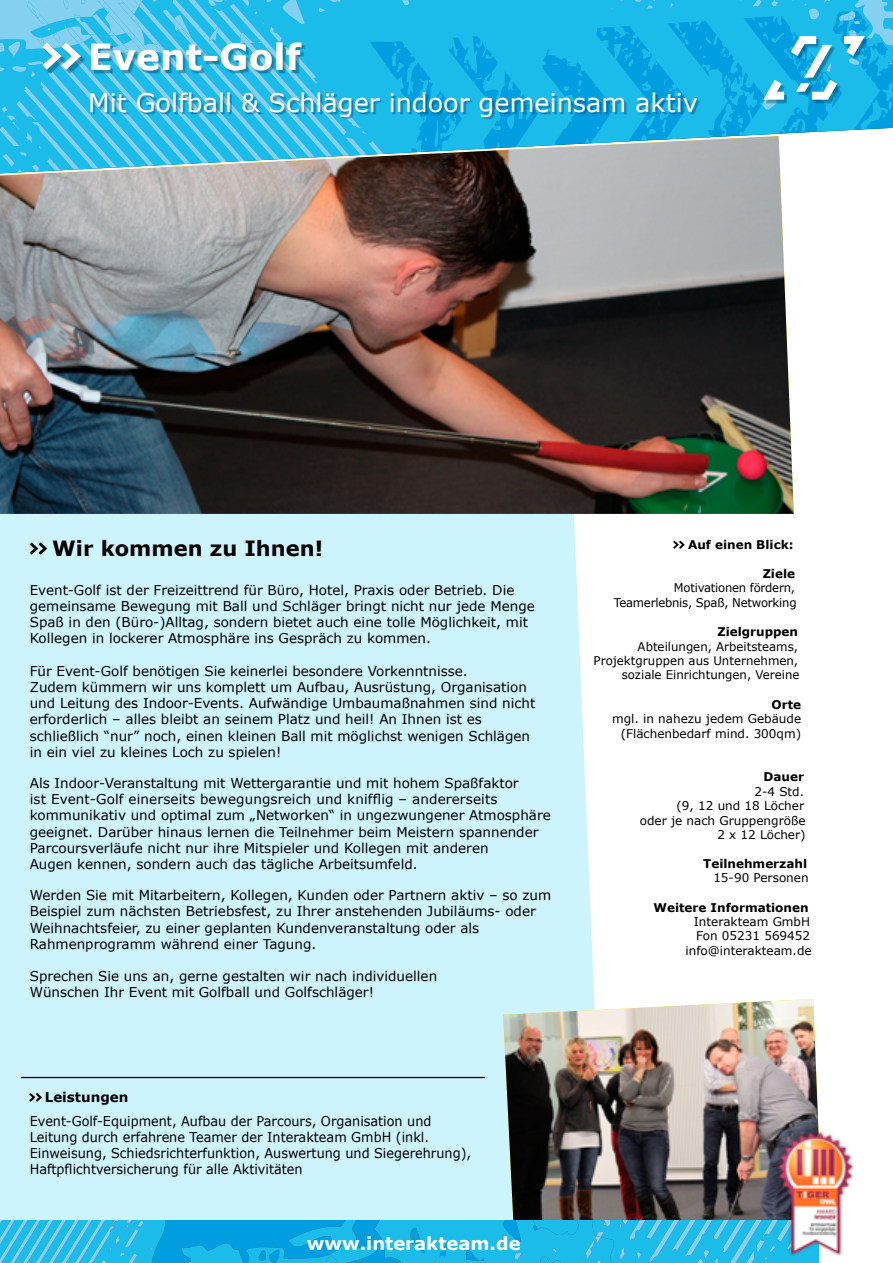
<style>
.page{position:relative;width:893px;height:1263px;background:#fff}
.page>*{position:absolute;margin:0;border:0;box-sizing:border-box;transform-origin:0 0}
.t1{font:700 36px "Verdana";color:#fff}
.t2{font:25.5px "Verdana";color:#fff}
.t3{font:700 21px "Verdana";color:#000}
.t4{font:700 18px "Verdana";color:#fff}
.t5{font:13.5px/16.2px "Verdana";color:#000}
.t6{font:13.5px/16.2px "Verdana";color:#000;scale:.95 1}
.t7{font:700 13.5px "Verdana";color:#000}
.t8{font:12px/14.4px "Verdana";color:#000;text-align:right}
.t9{font:700 12px "Verdana";color:#000}
.t10{font:12px/14.4px "Verdana";letter-spacing:-.02em;color:#000;text-align:right}
</style>
<div class="page">
<div style="left:0;top:514px;width:594px;height:707px;background:#cdf3fd"></div>
<svg style="left:409px;top:0;width:481px;height:136px;background:#1cb6e8"></svg>
<img style="left:503px;top:999px;width:316px;height:222px">
<svg style="left:0;top:1221px;width:818px;height:42px;background:#20b5e6"></svg>
<img style="left:0;top:136px;width:794px;height:378px">
<svg style="left:673px;top:541px;width:12px;height:8px"></svg>
<img style="left:769px;top:1127px;width:85px;height:131px">
<div style="left:93px;top:94px;width:607px;height:24px;background:#002c4a;opacity:.4"></div>
<svg style="left:555px;top:0;width:338px;height:128px;background:#1cb3e5"></svg>
<svg style="left:0;top:0;width:409px;height:174px;background:#3eb9e1"></svg>
<hr style="left:21px;top:1077px;width:464px;height:1px;background:#000">
<svg style="left:30px;top:542px;width:17px;height:13px"></svg>
<svg style="left:29px;top:1093px;width:13px;height:9px"></svg>
<h1 class="t1" style="left:88px;top:31px;width:214px">Event-Golf</h1>
<h2 class="t2" style="left:88px;top:85px;width:611px">Mit Golfball &amp; Schläger indoor gemeinsam aktiv</h2>
<h3 class="t3" style="left:52px;top:534px;width:272px">Wir kommen zu Ihnen!</h3>
<p class="t5" style="left:30px;top:582px;width:507px">Event-Golf ist der Freizeittrend für Büro, Hotel, Praxis oder Betrieb. Die gemeinsame Bewegung mit Ball und Schläger bringt nicht nur jede Menge Spaß in den (Büro-)Alltag, sondern bietet auch eine tolle Möglichkeit, mit Kollegen in lockerer Atmosphäre ins Gespräch zu kommen.</p>
<p class="t5" style="left:30px;top:663px;width:507px">Für Event-Golf benötigen Sie keinerlei besondere Vorkenntnisse.<br>Zudem kümmern wir uns komplett um Aufbau, Ausrüstung, Organisation und Leitung des Indoor-Events. Aufwändige Umbaumaßnahmen sind nicht erforderlich – alles bleibt an seinem Platz und heil! An Ihnen ist es schließlich “nur” noch, einen kleinen Ball mit möglichst wenigen Schlägen in ein viel zu kleines Loch zu spielen!</p>
<p class="t5" style="left:30px;top:775px;width:523px">Als Indoor-Veranstaltung mit Wettergarantie und mit hohem Spaßfaktor<br>ist Event-Golf einerseits bewegungsreich und knifflig – andererseits kommunikativ und optimal zum „Networken“ in ungezwungener Atmosphäre geeignet. Darüber hinaus lernen die Teilnehmer beim Meistern spannender Parcoursverläufe nicht nur ihre Mitspieler und Kollegen mit anderen<br>Augen kennen, sondern auch das tägliche Arbeitsumfeld.</p>
<p class="t5" style="left:30px;top:887px;width:523px">Werden Sie mit Mitarbeitern, Kollegen, Kunden oder Partnern aktiv – so zum Beispiel zum nächsten Betriebsfest, zu Ihrer anstehenden Jubiläums- oder Weihnachtsfeier, zu einer geplanten Kundenveranstaltung oder als Rahmenprogramm während einer Tagung.</p>
<p class="t5" style="left:30px;top:968px;width:409px">Sprechen Sie uns an, gerne gestalten wir nach individuellen<br>Wünschen Ihr Event mit Golfball und Golfschläger!</p>
<p class="t7" style="left:45px;top:1088px;width:85px">Leistungen</p>
<p class="t6" style="left:30px;top:1113px;width:466px">Event-Golf-Equipment, Aufbau der Parcours, Organisation und Leitung durch erfahrene Teamer der Interakteam GmbH (inkl.<br>Einweisung, Schiedsrichterfunktion, Auswertung und Siegerehrung), Haftpflichtversicherung für alle Aktivitäten</p>
<h3 class="t4" style="left:307px;top:1231px;width:215px">www.interakteam.de</h3>
<p class="t9" style="left:688px;top:536px;width:107px">Auf einen Blick:</p>
<p class="t9" style="left:763px;top:565px;width:34px">Ziele</p>
<p class="t10" style="left:614px;top:581px;width:184px">Motivationen fördern,<br>Teamerlebnis, Spaß, Networking</p>
<p class="t9" style="left:717px;top:623px;width:82px">Zielgruppen</p>
<p class="t8" style="left:594px;top:639px;width:207px">Abteilungen, Arbeitsteams,<br>Projektgruppen aus Unternehmen, soziale Einrichtungen, Vereine</p>
<p class="t9" style="left:771px;top:696px;width:31px">Orte</p>
<p class="t8" style="left:612px;top:711px;width:190px">mgl. in nahezu jedem Gebäude (Flächenbedarf mind. 300qm)</p>
<p class="t9" style="left:764px;top:769px;width:42px">Dauer</p>
<p class="t8" style="left:640px;top:784px;width:167px">2-4 Std.<br>(9, 12 und 18 Löcher<br>oder je nach Gruppengröße<br>2 x 12 Löcher)</p>
<p class="t9" style="left:703px;top:855px;width:105px">Teilnehmerzahl</p>
<p class="t8" style="left:713px;top:870px;width:97px">15-90 Personen</p>
<p class="t9" style="left:654px;top:899px;width:157px">Weitere Informationen</p>
<p class="t8" style="left:685px;top:914px;width:128px">Interakteam GmbH<br>Fon 05231 569452 info@interakteam.de</p>
</div>
